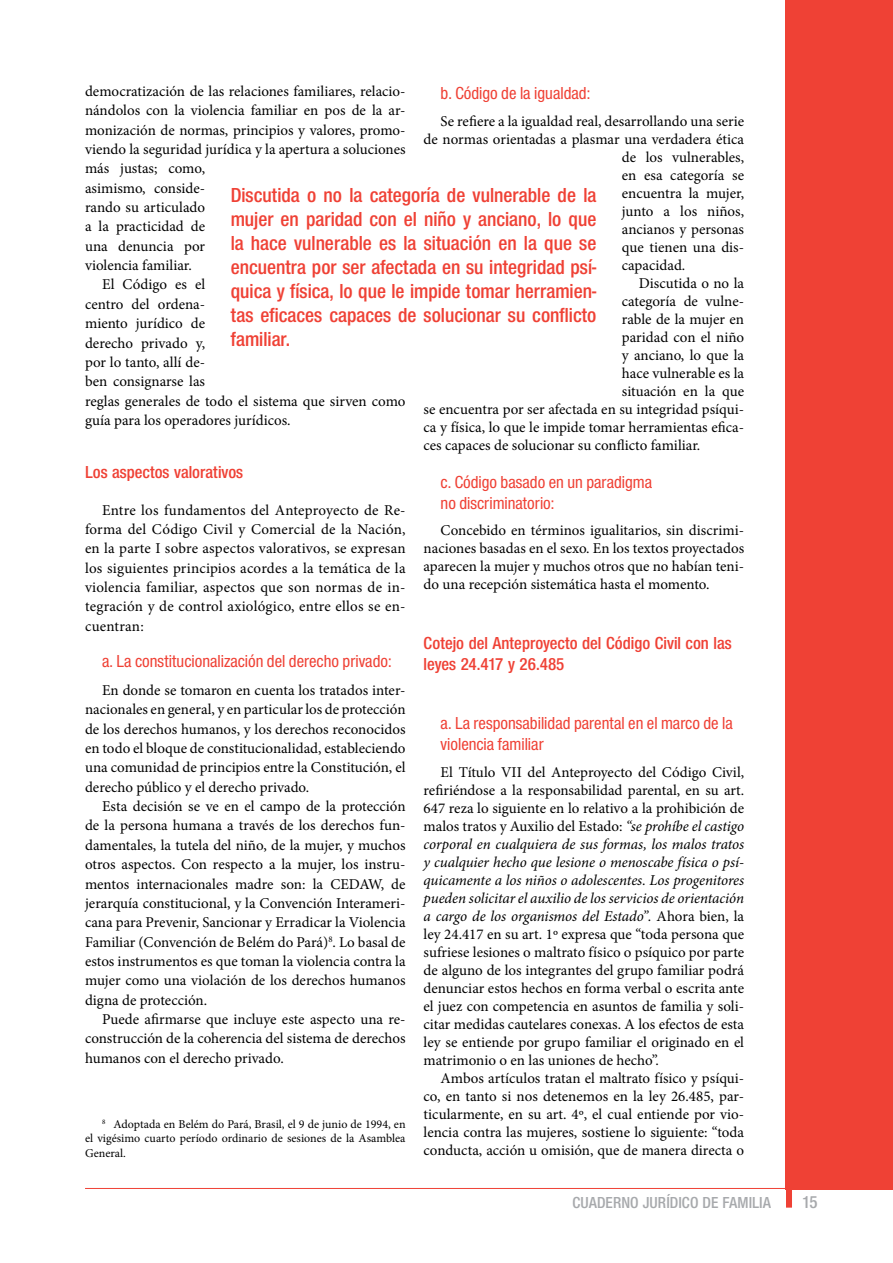
<style>
.page{position:relative;width:893px;height:1263px;background:#fff}
.page>*{position:absolute;margin:0;border:0;box-sizing:border-box;transform-origin:0 0}
.t1{font:600 condensed 21px/24px "Nimbus San Nov T";color:#ef4135;text-align:justify}
.t2{font:500 condensed 18px/21px "Nimbus San Nov T";color:#ef4135}
.t3{font:600 condensed 18px/21px "Nimbus San Nov T";color:#ef4135}
.t4{font:600 condensed 18px "Nimbus San Nov T";color:#a7a9ac}
.t5{font:600 condensed 16.5px "Nimbus San Nov T";color:#a7a9ac}
.t6{font:15px/19.4px "Minion Pro";color:#000;text-align:justify}
.t7{font:12px/14.4px "Minion Pro";letter-spacing:-.005em;color:#000;text-align:justify}
.s1{font-style:italic}
</style>
<div class="page">
<div style="left:786px;top:1188px;width:6px;height:19px;background:#ef4135"></div>
<hr style="left:85px;top:1188px;width:733px;height:1px;background:#ef4135">
<div style="left:786px;top:0;width:107px;height:1189px;background:#ef4135"></div>
<p class="t6" style="left:85px;top:82px;width:322px">democratización de las relaciones familiares, relacio-</p>
<p class="t6" style="left:85px;top:101px;width:322px">nándolos con la violencia familiar en pos de la ar-</p>
<p class="t6" style="left:85px;top:120px;width:322px">monización de normas, principios y valores, promo-</p>
<p class="t6" style="left:85px;top:140px;width:322px">viendo la seguridad jurídica y la apertura a soluciones</p>
<p class="t6" style="left:85px;top:159px;width:122px">más justas; como,</p>
<p class="t6" style="left:85px;top:178px;width:122px">asimismo, conside-</p>
<p class="t6" style="left:85px;top:198px;width:122px">rando su articulado</p>
<p class="t6" style="left:85px;top:217px;width:122px">a la practicidad de</p>
<p class="t6" style="left:85px;top:236px;width:122px">una denuncia por</p>
<p class="t6" style="left:85px;top:256px;width:108px">violencia familiar.</p>
<p class="t6" style="left:102px;top:275px;width:105px">El Código es el</p>
<p class="t6" style="left:85px;top:294px;width:122px">centro del ordena-</p>
<p class="t6" style="left:85px;top:314px;width:122px">miento jurídico de</p>
<p class="t6" style="left:85px;top:333px;width:122px">derecho privado y,</p>
<p class="t6" style="left:85px;top:352px;width:122px">por lo tanto, allí de-</p>
<p class="t6" style="left:85px;top:372px;width:122px">ben consignarse las</p>
<p class="t6" style="left:85px;top:391px;width:322px">reglas generales de todo el sistema que sirven como</p>
<p class="t6" style="left:85px;top:411px;width:207px">guía para los operadores jurídicos.</p>
<p class="t3" style="left:85px;top:461px;width:160px">Los aspectos valorativos</p>
<p class="t6" style="left:85px;top:500px;width:322px;text-indent:17px">Entre los fundamentos del Anteproyecto de Re&shy;forma del Código Civil y Comercial de la Nación, en la parte I sobre aspectos valorativos, se expresan los siguientes principios acordes a la temática de la violencia familiar, aspectos que son normas de in&shy;tegración y de control axiológico, entre ellos se en&shy;cuentran:</p>
<p class="t2" style="left:102px;top:650px;width:291px">a. La constitucionalización del derecho privado:</p>
<p class="t6" style="left:85px;top:681px;width:322px;text-indent:17px">En donde se tomaron en cuenta los tratados inter&shy;nacionales en general, y en particular los de protección de los derechos humanos, y los derechos reconocidos en todo el bloque de constitucionalidad, estableciendo una comunidad de principios entre la Constitución, el derecho público y el derecho privado.</p>
<p class="t6" style="left:85px;top:797px;width:322px;text-indent:17px">Esta decisión se ve en el campo de la protección de la persona humana a través de los derechos fun&shy;damentales, la tutela del niño, de la mujer, y muchos otros aspectos. Con respecto a la mujer, los instru&shy;mentos internacionales madre son: la CEDAW, de jerarquía constitucional, y la Convención Interameri&shy;cana para Prevenir, Sancionar y Erradicar la Violencia Familiar (Convención de Belém do Pará)<sup>8</sup>. Lo basal de estos instrumentos es que toman la violencia contra la mujer como una violación de los derechos humanos digna de protección.</p>
<p class="t6" style="left:85px;top:1009px;width:322px;text-indent:17px">Puede afirmarse que incluye este aspecto una re&shy;construcción de la coherencia del sistema de derechos humanos con el derecho privado.</p>
<p class="t2" style="left:441px;top:83px;width:151px">b. Código de la igualdad:</p>
<p class="t6" style="left:441px;top:111px;width:305px">Se refiere a la igualdad real, desarrollando una serie</p>
<p class="t6" style="left:424px;top:129px;width:322px">de normas orientadas a plasmar una verdadera ética</p>
<p class="t6" style="left:622px;top:147px;width:124px">de los vulnerables,</p>
<p class="t6" style="left:622px;top:165px;width:124px">en esa categoría se</p>
<p class="t6" style="left:622px;top:183px;width:124px">encuentra la mujer,</p>
<p class="t6" style="left:622px;top:201px;width:124px">junto a los niños,</p>
<p class="t6" style="left:622px;top:219px;width:124px">ancianos y personas</p>
<p class="t6" style="left:622px;top:237px;width:124px">que tienen una dis-</p>
<p class="t6" style="left:622px;top:255px;width:65px">capacidad.</p>
<p class="t6" style="left:639px;top:273px;width:107px">Discutida o no la</p>
<p class="t6" style="left:622px;top:291px;width:124px">categoría de vulne-</p>
<p class="t6" style="left:622px;top:309px;width:124px">rable de la mujer en</p>
<p class="t6" style="left:622px;top:327px;width:124px">paridad con el niño</p>
<p class="t6" style="left:622px;top:345px;width:124px">y anciano, lo que la</p>
<p class="t6" style="left:622px;top:363px;width:124px">hace vulnerable es la</p>
<p class="t6" style="left:622px;top:381px;width:124px">situación en la que</p>
<p class="t6" style="left:424px;top:399px;width:322px">se encuentra por ser afectada en su integridad psíqui-</p>
<p class="t6" style="left:424px;top:417px;width:322px">ca y física, lo que le impide tomar herramientas efica-</p>
<p class="t6" style="left:424px;top:435px;width:278px">ces capaces de solucionar su conflicto familiar.</p>
<p class="t2" style="left:441px;top:471px;width:213px">c. Código basado en un paradigma no discriminatorio:</p>
<p class="t6" style="left:424px;top:522px;width:322px;line-height:18px;text-indent:17px">Concebido en términos igualitarios, sin discrimi&shy;naciones basadas en el sexo. En los textos proyectados aparecen la mujer y muchos otros que no habían teni&shy;do una recepción sistemática hasta el momento.</p>
<p class="t1" style="left:231px;top:183px;width:367px">Discutida o no la categoría de vulnerable de la mujer en paridad con el niño y anciano, lo que la hace vulnerable es la situación en la que se encuentra por ser afectada en su integridad psí&shy;quica y física, lo que le impide tomar herramien&shy;tas eficaces capaces de solucionar su conflicto familiar.</p>
<p class="t3" style="left:424px;top:632px;width:310px">Cotejo del Anteproyecto del Código Civil con las leyes 24.417 y 26.485</p>
<p class="t2" style="left:441px;top:712px;width:294px">a. La responsabilidad parental en el marco de la violencia familiar</p>
<p class="t6" style="left:424px;top:763px;width:322px;line-height:18px;text-indent:17px">El Título VII del Anteproyecto del Código Civil, refiriéndose a la responsabilidad parental, en su art.<br>647 reza lo siguiente en lo relativo a la prohibición de malos tratos y Auxilio del Estado: <span class="s1">“se prohíbe el castigo corporal en cualquiera de sus formas, los malos tratos y cualquier hecho que lesione o menoscabe física o psí&shy;quicamente a los niños o adolescentes. Los progenitores pueden solicitar el auxilio de los servicios de orientación a cargo de los organismos del Estado”.</span> Ahora bien, la ley 24.417 en su art. 1º expresa que “toda persona que sufriese lesiones o maltrato físico o psíquico por parte de alguno de los integrantes del grupo familiar podrá denunciar estos hechos en forma verbal o escrita ante el juez con competencia en asuntos de familia y soli&shy;citar medidas cautelares conexas. A los efectos de esta ley se entiende por grupo familiar el originado en el matrimonio o en las uniones de hecho”.</p>
<p class="t6" style="left:424px;top:1069px;width:322px;line-height:18px;text-indent:17px">Ambos artículos tratan el maltrato físico y psíqui&shy;co, en tanto si nos detenemos en la ley 26.485, par&shy;ticularmente, en su art. 4º, el cual entiende por vio&shy;lencia contra las mujeres, sostiene lo siguiente: “toda conducta, acción u omisión, que de manera directa o</p>
<p class="t7" style="left:85px;top:1117px;width:322px;text-indent:17px"><sup>8</sup> Adoptada en Belém do Pará, Brasil, el 9 de junio de 1994, en el vigésimo cuarto período ordinario de sesiones de la Asamblea General.</p>
<p class="t5" style="left:572px;top:1192px;width:200px">CUADERNO JURÍDICO DE FAMILIA</p>
<p class="t4" style="left:802px;top:1191px;width:17px">15</p>
</div>
